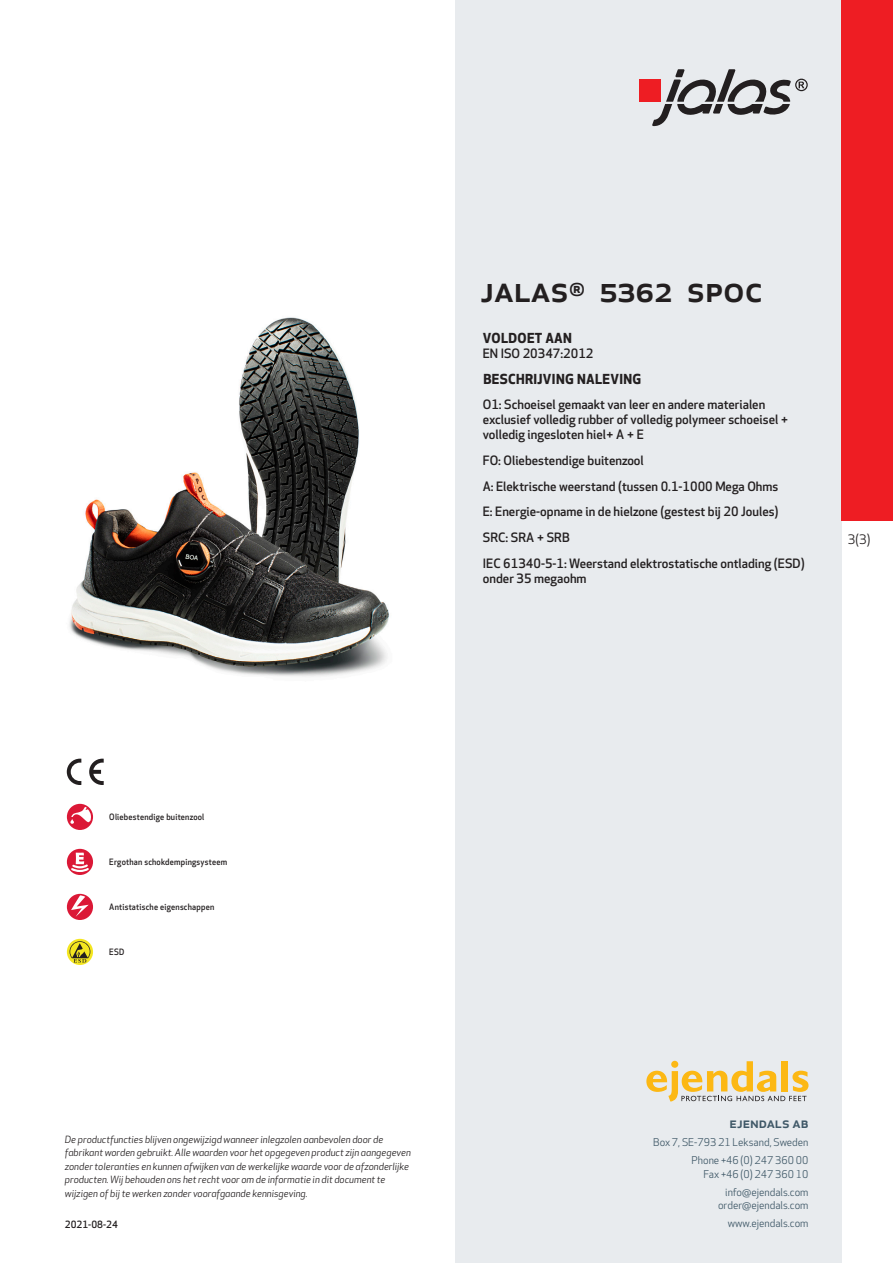
<style>
.page{position:relative;width:893px;height:1263px;background:#fff}
.page>*{position:absolute;margin:0;border:0;box-sizing:border-box;transform-origin:0 0}
.prodname{font:500 36px "Apex New";color:#231f20}
.t1{font:500 15px "Apex New";color:#405968}
.Funktion_body{font:700 13.5px "Apex New";letter-spacing:.025em;color:#231f20}
.t2{font:12.75px "Apex New";color:#231f20}
.Funktion_body-2{font:500 12.6px/15px "Apex New";color:#231f20}
.t3{font:10.5px/18px "Apex New";color:#405968;text-align:right}
.t4{font:italic 9.75px/13.5px "Apex New";color:#231f20}
.t5{font:500 9.75px "Apex New";color:#231f20}
.Funktion_body-3{font:500 8.55px "Apex New";letter-spacing:.025em;color:#231f20;scale:.95 1}
</style>
<div class="page">
<div style="left:455px;top:0;width:387px;height:1263px;background:#e8ebee"></div>
<svg style="left:646px;top:1061px;width:162px;height:40px"></svg>
<img style="left:69px;top:317px;width:321px;height:360px">
<div style="left:842px;top:0;width:51px;height:520px;background:#ee1d23"></div>
<div style="left:67px;top:804px;width:26px;height:26px;background:#db1836;border-radius:50%"></div>
<svg style="left:70px;top:807px;width:21px;height:17px"></svg>
<svg style="left:67px;top:849px;width:26px;height:26px"></svg>
<svg style="left:69px;top:853px;width:22px;height:20px"></svg>
<div style="left:67px;top:894px;width:26px;height:26px;background:#db1836;border-radius:50%"></div>
<svg style="left:71px;top:895px;width:18px;height:22px"></svg>
<svg style="left:67px;top:939px;width:26px;height:26px"></svg>
<svg style="left:70px;top:941px;width:20px;height:22px"></svg>
<svg style="left:89px;top:759px;width:15px;height:26px"></svg>
<svg style="left:67px;top:759px;width:14px;height:26px"></svg>
<div style="left:639px;top:80px;width:22px;height:22px;background:#ee1d23"></div>
<svg style="left:652px;top:69px;width:156px;height:57px"></svg>
<p class="prodname" style="left:480px;top:265px;width:284px">JALAS<sup>®</sup> 5362 SPOC</p>
<p class="Funktion_body" style="left:483px;top:328px;width:91px">VOLDOET AAN</p>
<p class="Funktion_body-2" style="left:483px;top:346px;width:112px">EN ISO 20347:2012</p>
<p class="Funktion_body" style="left:483px;top:369px;width:159px">BESCHRIJVING NALEVING</p>
<p class="Funktion_body-2" style="left:483px;top:397px;width:307px">O1: Schoeisel gemaakt van leer en andere materialen exclusief volledig rubber of volledig polymeer schoeisel + volledig ingesloten hiel+ A + E</p>
<p class="Funktion_body-2" style="left:483px;top:453px;width:162px">FO: Oliebestendige buitenzool</p>
<p class="Funktion_body-2" style="left:483px;top:478px;width:297px">A: Elektrische weerstand (tussen 0.1-1000 Mega Ohms</p>
<p class="Funktion_body-2" style="left:483px;top:504px;width:297px">E: Energie-opname in de hielzone (gestest bij 20 Joules)</p>
<p class="Funktion_body-2" style="left:483px;top:530px;width:88px">SRC: SRA + SRB</p>
<p class="Funktion_body-2" style="left:483px;top:555px;width:323px">IEC 61340-5-1: Weerstand elektrostatische ontlading (ESD) onder 35 megaohm</p>
<p class="t2" style="left:848px;top:531px;width:24px">3(3)</p>
<p class="Funktion_body-3" style="left:109px;top:811px;width:102px">Oliebestendige buitenzool</p>
<p class="Funktion_body-3" style="left:109px;top:856px;width:126px">Ergothan schokdempingsysteem</p>
<p class="Funktion_body-3" style="left:109px;top:901px;width:112px">Antistatische eigenschappen</p>
<p class="Funktion_body-3" style="left:109px;top:946px;width:17px">ESD</p>
<p class="t4" style="left:65px;top:1132px;width:347px">De productfuncties blijven ongewijzigd wanneer inlegzolen aanbevolen door de fabrikant worden gebruikt. Alle waarden voor het opgegeven product zijn aangegeven zonder toleranties en kunnen afwijken van de werkelijke waarde voor de afzonderlijke producten. Wij behouden ons het recht voor om de informatie in dit document te wijzigen of bij te werken zonder voorafgaande kennisgeving.</p>
<p class="t5" style="left:65px;top:1218px;width:54px">2021-08-24</p>
<p class="t1" style="left:729px;top:1113px;width:80px">ejendals ab</p>
<p class="t3" style="left:653px;top:1133px;width:157px">Box 7, SE-793 21 Leksand, Sweden<br>Phone +46 (0) 247 360 00</p>
<p class="t3" style="left:703px;top:1165px;width:107px">Fax +46 (0) 247 360 10 info@ejendals.com</p>
<p class="t3" style="left:718px;top:1196px;width:92px">order@ejendals.com</p>
<p class="t3" style="left:728px;top:1215px;width:82px">www.ejendals.com</p>
</div>
